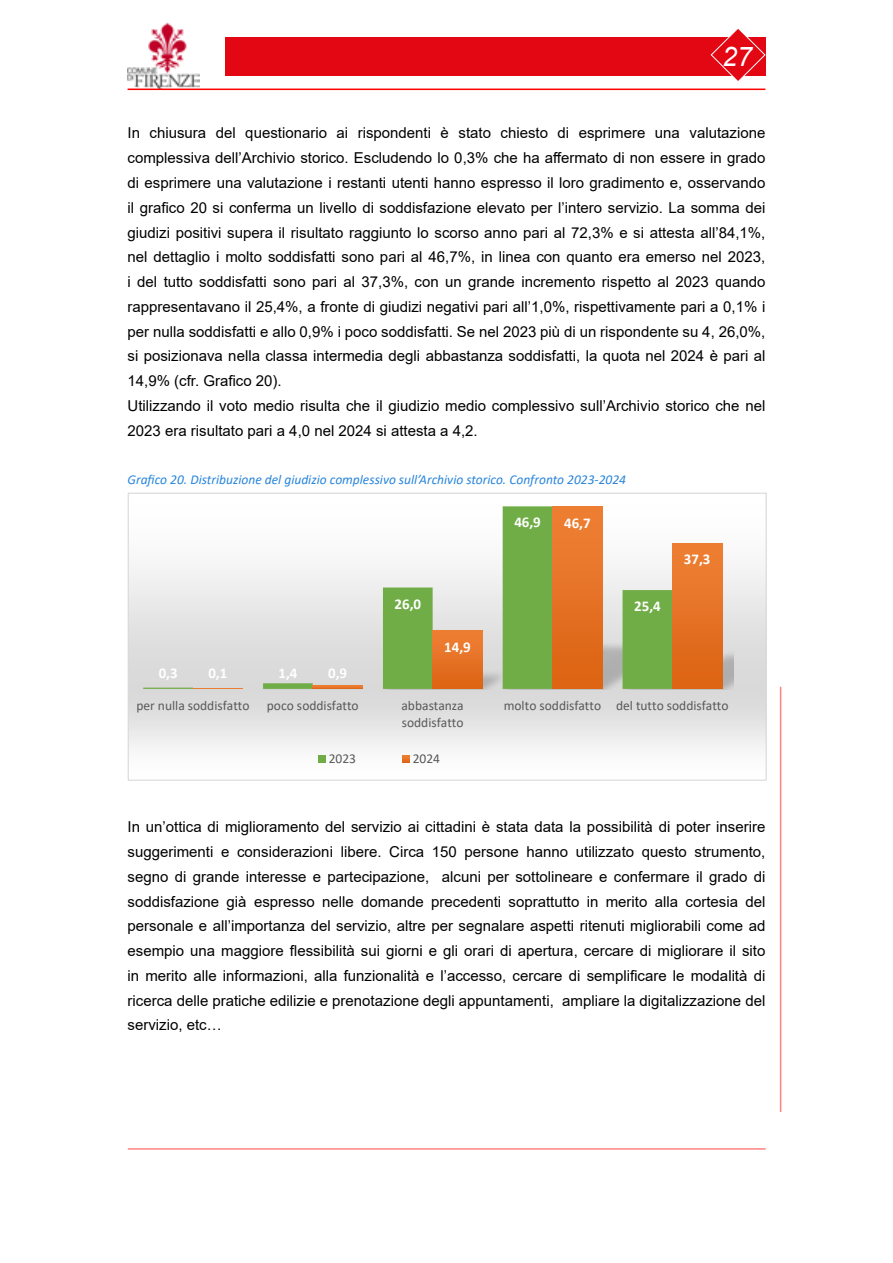
<style>
.page{position:relative;width:893px;height:1263px;background:#fff}
.page>*{position:absolute;margin:0;border:0;box-sizing:border-box;transform-origin:0 0}
.t1{font:italic 27px "Arial";color:#fff}
.t2{font:15px/24.8px "Arial";color:#000}
.t3{font:700 15px "Calibri";color:#fff}
.t4{font:13.5px/16.5px "Calibri";color:#595959}
.t5{font:italic 13.5px "Calibri";color:#2985db}
</style>
<div class="page">
<img style="left:128px;top:23px;width:71px;height:66px">
<div style="left:225px;top:37px;width:540px;height:38px;background:#e30613"></div>
<hr style="left:128px;top:1148px;width:638px;height:2px;background:#f00">
<hr style="left:128px;top:89px;width:637px;height:1px;background:#f00">
<hr style="left:780px;top:687px;width:1px;height:425px;background:#f00">
<svg style="left:711px;top:29px;width:54px;height:52px"></svg>
<svg style="left:130px;top:543px;width:635px;height:205px"></svg>
<img style="left:134px;top:638px;width:409px;height:52px">
<img style="left:184px;top:689px;width:68px;height:1px">
<img style="left:304px;top:689px;width:69px;height:1px">
<img style="left:423px;top:689px;width:90px;height:1px">
<img style="left:663px;top:646px;width:70px;height:44px">
<svg style="left:143px;top:506px;width:529px;height:183px"></svg>
<hr style="left:193px;top:688px;width:50px;height:1px;background:#ed7d31">
<svg style="left:313px;top:685px;width:50px;height:4px"></svg>
<div style="left:433px;top:631px;width:49px;height:58px;background:linear-gradient(to bottom,#ef8036,#dc6414)"></div>
<div style="left:552px;top:507px;width:50px;height:182px;background:linear-gradient(to bottom,#ef8036,#dc6313)"></div>
<div style="left:672px;top:543px;width:50px;height:146px;background:linear-gradient(to bottom,#ef8036,#dc6313)"></div>
<div style="left:318px;top:755px;width:8px;height:8px;background:#70ad47"></div>
<svg style="left:402px;top:755px;width:8px;height:8px"></svg>
<div style="left:128px;top:493px;width:639px;height:288px;border:1px solid #d9d9d9"></div>
<h1 class="t1" style="left:722px;top:39px;width:32px">27</h1>
<p class="t2" style="left:128px;top:121px;width:639px">In chiusura del questionario ai rispondenti è stato chiesto di esprimere una valutazione complessiva dell’Archivio storico. Escludendo lo 0,3% che ha affermato di non essere in grado di esprimere una valutazione i restanti utenti hanno espresso il loro gradimento e, osservando il grafico 20 si conferma un livello di soddisfazione elevato per l’intero servizio. La somma dei giudizi positivi supera il risultato raggiunto lo scorso anno pari al 72,3% e si attesta all’84,1%, nel dettaglio i molto soddisfatti sono pari al 46,7%, in linea con quanto era emerso nel 2023, i del tutto soddisfatti sono pari al 37,3%, con un grande incremento rispetto al 2023 quando rappresentavano il 25,4%, a fronte di giudizi negativi pari all’1,0%, rispettivamente pari a 0,1% i per nulla soddisfatti e allo 0,9% i poco soddisfatti. Se nel 2023 più di un rispondente su 4, 26,0%, si posizionava nella classa intermedia degli abbastanza soddisfatti, la quota nel 2024 è pari al 14,9% (cfr. Grafico 20).<br>Utilizzando il voto medio risulta che il giudizio medio complessivo sull’Archivio storico che nel 2023 era risultato pari a 4,0 nel 2024 si attesta a 4,2.</p>
<p class="t5" style="left:128px;top:470px;width:500px">Grafico 20. Distribuzione del giudizio complessivo sull’Archivio storico. Confronto 2023-2024</p>
<p class="t3" style="left:159px;top:662px;width:20px">0,3</p>
<p class="t3" style="left:279px;top:662px;width:20px">1,4</p>
<p class="t3" style="left:208px;top:662px;width:20px">0,1</p>
<p class="t3" style="left:328px;top:662px;width:20px">0,9</p>
<p class="t3" style="left:395px;top:593px;width:28px">26,0</p>
<p class="t3" style="left:444px;top:636px;width:28px">14,9</p>
<p class="t3" style="left:514px;top:512px;width:28px">46,9</p>
<p class="t3" style="left:564px;top:512px;width:28px">46,7</p>
<p class="t3" style="left:634px;top:595px;width:28px">25,4</p>
<p class="t3" style="left:684px;top:549px;width:28px">37,3</p>
<p class="t4" style="left:136px;top:697px;width:115px">per nulla soddisfatto</p>
<p class="t4" style="left:267px;top:697px;width:93px">poco soddisfatto</p>
<p class="t4" style="left:401px;top:697px;width:64px">abbastanza soddisfatto</p>
<p class="t4" style="left:504px;top:697px;width:226px">molto soddisfatto del tutto soddisfatto</p>
<p class="t4" style="left:329px;top:750px;width:29px">2023</p>
<p class="t4" style="left:413px;top:750px;width:29px">2024</p>
<p class="t2" style="left:128px;top:815px;width:639px;text-align:justify">In un’ottica di miglioramento del servizio ai cittadini è stata data la possibilità di poter inserire suggerimenti e considerazioni libere. Circa 150 persone hanno utilizzato questo strumento, segno di grande interesse e partecipazione, alcuni per sottolineare e confermare il grado di soddisfazione già espresso nelle domande precedenti soprattutto in merito alla cortesia del personale e all’importanza del servizio, altre per segnalare aspetti ritenuti migliorabili come ad esempio una maggiore flessibilità sui giorni e gli orari di apertura, cercare di migliorare il sito in merito alle informazioni, alla funzionalità e l’accesso, cercare di semplificare le modalità di ricerca delle pratiche edilizie e prenotazione degli appuntamenti, ampliare la digitalizzazione del servizio, etc…</p>
</div>
